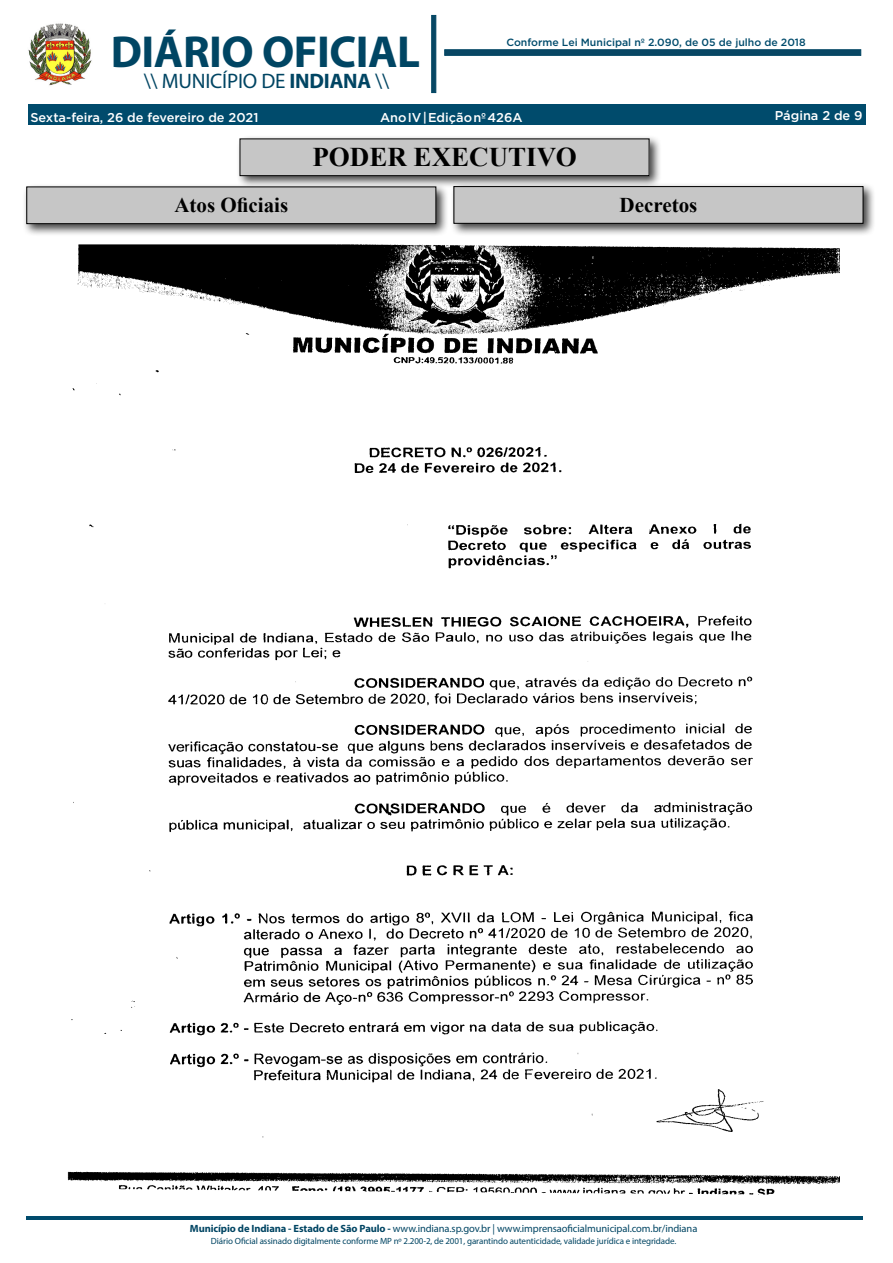
<style>
.page{position:relative;width:893px;height:1263px;background:#fff}
.page>*{position:absolute;margin:0;border:0;box-sizing:border-box;transform-origin:0 0}
.t1{font:700 45px "Myriad Pro";letter-spacing:-.01em;color:#004563}
.t2{font:700 27px "Times New Roman";color:#000}
.t3{font:21px "Myriad Pro";letter-spacing:-.01em;color:#004563}
.t4{font:700 21px "Times New Roman";color:#000}
.t5{font:500 12.75px "Gotham";color:#fff}
.t6{font:10.5px "Myriad Pro";letter-spacing:-.01em;color:#004563}
.t7{font:500 10.5px "Gotham";color:#004b6c}
.t8{font:9px "Myriad Pro";letter-spacing:-.01em;color:#004563}
.s1{font-weight:700}
</style>
<div class="page">
<div style="left:28px;top:104px;width:837px;height:21px;background:#004b6c"></div>
<img style="left:28px;top:23px;width:64px;height:63px">
<svg style="left:431px;top:15px;width:5px;height:78px"></svg>
<svg style="left:444px;top:50px;width:417px;height:6px;background:#094965"></svg>
<hr style="left:26px;top:1216px;width:836px;height:3px;background:#004b6c">
<div style="left:236px;top:135px;width:426px;height:54px;background:#000;opacity:.75"></div>
<div style="left:240px;top:139px;width:409px;height:37px;background:#c6c6c6"></div>
<div style="left:240px;top:139px;width:409px;height:37px;border:1px solid #000"></div>
<div style="left:23px;top:183px;width:426px;height:54px;background:#000;opacity:.75"></div>
<div style="left:27px;top:187px;width:409px;height:37px;background:#c6c6c6"></div>
<div style="left:26px;top:186px;width:410px;height:38px;border:1px solid #000"></div>
<div style="left:450px;top:182px;width:426px;height:54px;background:#000;opacity:.75"></div>
<div style="left:454px;top:187px;width:409px;height:36px;background:#c6c6c6"></div>
<div style="left:454px;top:186px;width:409px;height:38px;border:1px solid #000"></div>
<img style="left:67px;top:244px;width:772px;height:951px">
<h1 class="t1" style="left:111px;top:23px;width:311px">DIÁRIO OFICIAL</h1>
<h3 class="t3" style="left:144px;top:68px;width:247px">\\ MUNICÍPIO DE <span class="s1">INDIANA</span> \\</h3>
<p class="t7" style="left:506px;top:35px;width:301px">Conforme Lei Municipal nº 2.090, de 05 de julho de 2018</p>
<h3 class="t5" style="left:30px;top:109px;width:230px">Sexta-feira, 26 de fevereiro de 2021</h3>
<h3 class="t5" style="left:380px;top:109px;width:144px">Ano IV | Edição nº 426A</h3>
<h3 class="t5" style="left:775px;top:108px;width:89px">Página 2 de 9</h3>
<p class="t2" style="left:312px;top:138px;width:266px">PODER EXECUTIVO</p>
<p class="t4" style="left:174px;top:190px;width:115px">Atos Oficiais</p>
<p class="t4" style="left:620px;top:190px;width:79px">Decretos</p>
<p class="t6" style="left:190px;top:1222px;width:509px"><span class="s1">Município de Indiana - Estado de São Paulo -</span> www.indiana.sp.gov.br | www.imprensaoficialmunicipal.com.br/indiana</p>
<p class="t8" style="left:211px;top:1235px;width:467px">Diário Oficial assinado digitalmente conforme MP nº 2.200-2, de 2001, garantindo autenticidade, validade jurídica e integridade.</p>
</div>
